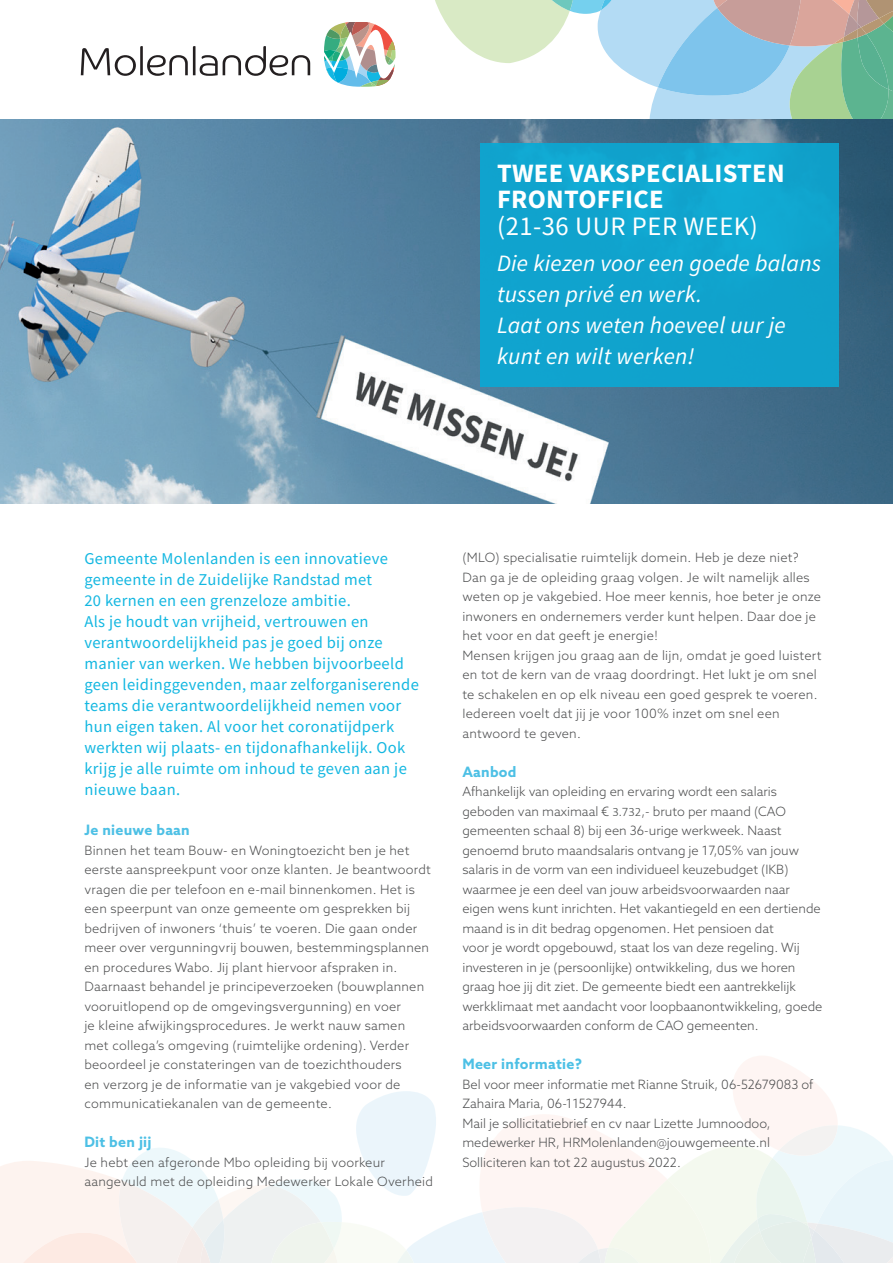
<style>
.page{position:relative;width:893px;height:1263px;background:#fff}
.page>*{position:absolute;margin:0;border:0;box-sizing:border-box;transform-origin:0 0}
.t1{font:700 26.55px/26.5px "Source Sans Pro";letter-spacing:.01em;color:#fff}
.t2{font:26.55px "Source Sans Pro";letter-spacing:.02em;color:#fff}
.t3{font:italic 23.4px/31.2px "Source Sans Pro";letter-spacing:.01em;color:#fff}
.t4{font:16.5px/21px "Source Sans Pro";letter-spacing:.02em;color:#13b7e1}
.t5{font:700 14.4px "Azo Sans";letter-spacing:.02em;color:#4dc0e5}
.t6{font:300 12.9px/19.5px "Azo Sans";letter-spacing:.01em;color:#4b4c4d}
.s1{font-family:"Calibri";color:#4c4f4f}
</style>
<div class="page">
<svg style="left:0;top:1056px;width:893px;height:207px"></svg>
<svg style="left:429px;top:0;width:464px;height:120px"></svg>
<img style="left:0;top:120px;width:893px;height:384px">
<div style="left:480px;top:144px;width:359px;height:243px;background:#10a3ce"></div>
<svg style="left:81px;top:46px;width:229px;height:30px"></svg>
<svg style="left:324px;top:22px;width:72px;height:65px"></svg>
<h1 class="t1" style="left:497px;top:159px;width:289px">TWEE VAKSPECIALISTEN<br>FRONTOFFICE</h1>
<h1 class="t2" style="left:497px;top:209px;width:262px">(21-36 UUR PER WEEK)</h1>
<h2 class="t3" style="left:497px;top:247px;width:326px">Die kiezen voor een goede balans tussen privé en werk.<br>Laat ons weten hoeveel uur je kunt en wilt werken!</h2>
<p class="t4" style="left:84px;top:548px;width:336px">Gemeente Molenlanden is een innovatieve gemeente in de Zuidelijke Randstad met<br>20 kernen en een grenzeloze ambitie.<br>Als je houdt van vrijheid, vertrouwen en verantwoordelijkheid pas je goed bij onze manier van werken. We hebben bijvoorbeeld geen leidinggevenden, maar zelforganiserende teams die verantwoordelijkheid nemen voor hun eigen taken. Al voor het coronatijdperk werkten wij plaats- en tijdonafhankelijk. Ook krijg je alle ruimte om inhoud te geven aan je nieuwe baan.</p>
<p class="t5" style="left:84px;top:821px;width:107px">Je nieuwe baan</p>
<p class="t6" style="left:84px;top:840px;width:348px">Binnen het team Bouw- en Woningtoezicht ben je het eerste aanspreekpunt voor onze klanten. Je beantwoordt vragen die per telefoon en e-mail binnenkomen. Het is een speerpunt van onze gemeente om gesprekken bij bedrijven of inwoners ‘thuis’ te voeren. Die gaan onder meer over vergunningvrij bouwen, bestemmingsplannen en procedures Wabo. Jij plant hiervoor afspraken in.<br>Daarnaast behandel je principeverzoeken (bouwplannen vooruitlopend op de omgevingsvergunning) en voer<br>je kleine afwijkingsprocedures. Je werkt nauw samen met collega’s omgeving (ruimtelijke ordening). Verder beoordeel je constateringen van de toezichthouders<br>en verzorg je de informatie van je vakgebied voor de communicatiekanalen van de gemeente.</p>
<p class="t5" style="left:84px;top:1133px;width:69px">Dit ben jij</p>
<p class="t6" style="left:84px;top:1152px;width:350px">Je hebt een afgeronde Mbo opleiding bij voorkeur aangevuld met de opleiding Medewerker Lokale Overheid</p>
<p class="t6" style="left:462px;top:548px;width:361px">(MLO) specialisatie ruimtelijk domein. Heb je deze niet?<br>Dan ga je de opleiding graag volgen. Je wilt namelijk alles weten op je vakgebied. Hoe meer kennis, hoe beter je onze inwoners en ondernemers verder kunt helpen. Daar doe je het voor en dat geeft je energie!<br>Mensen krijgen jou graag aan de lijn, omdat je goed luistert en tot de kern van de vraag doordringt. Het lukt je om snel te schakelen en op elk niveau een goed gesprek te voeren.<br>Iedereen voelt dat jij je voor 100% inzet om snel een antwoord te geven.</p>
<p class="t5" style="left:462px;top:762px;width:56px">Aanbod</p>
<p class="t6" style="left:462px;top:782px;width:361px">Afhankelijk van opleiding en ervaring wordt een salaris geboden van maximaal € <span class="s1">3.732</span>,- bruto per maand (CAO gemeenten schaal 8) bij een 36-urige werkweek. Naast genoemd bruto maandsalaris ontvang je 17,05% van jouw salaris in de vorm van een individueel keuzebudget (IKB) waarmee je een deel van jouw arbeidsvoorwaarden naar eigen wens kunt inrichten. Het vakantiegeld en een dertiende maand is in dit bedrag opgenomen. Het pensioen dat<br>voor je wordt opgebouwd, staat los van deze regeling. Wij investeren in je (persoonlijke) ontwikkeling, dus we horen graag hoe jij dit ziet. De gemeente biedt een aantrekkelijk werkklimaat met aandacht voor loopbaanontwikkeling, goede arbeidsvoorwaarden conform de CAO gemeenten.</p>
<p class="t5" style="left:462px;top:1055px;width:121px">Meer informatie?</p>
<p class="t6" style="left:462px;top:1074px;width:352px">Bel voor meer informatie met Rianne Struik, 06-52679083 of Zahaira Maria, 06-11527944.<br>Mail je sollicitatiebrief en cv naar Lizette Jumnoodoo, medewerker HR, HRMolenlanden@jouwgemeente.nl Solliciteren kan tot 22 augustus 2022.</p>
</div>
